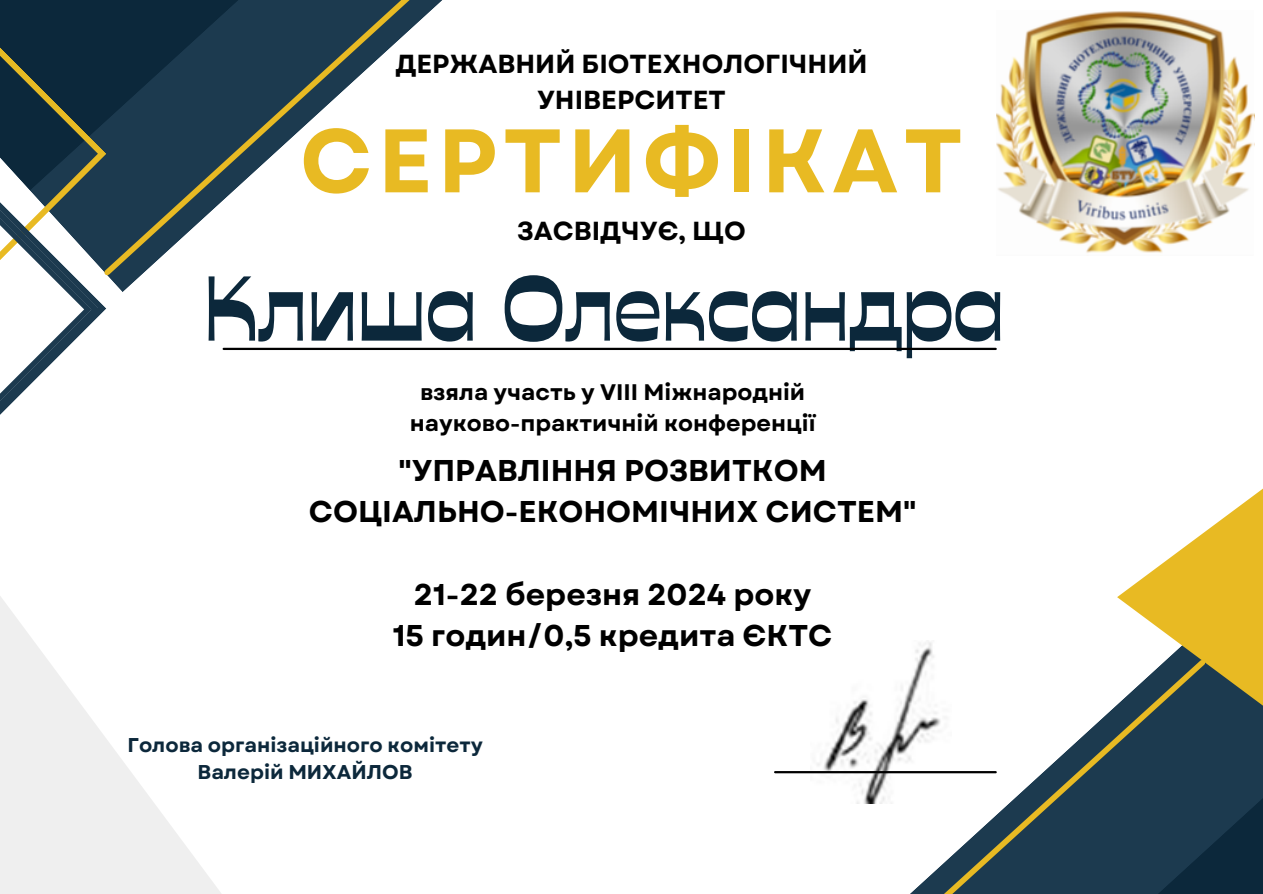
<style>
.page{position:relative;width:1263px;height:894px;background:#fff}
.page>*{position:absolute;margin:0;border:0;box-sizing:border-box;transform-origin:0 0}
.t1{font:91.65px "Stadio Now Display";color:#0c283b}
.t2{font:700 89.85px "Garet";letter-spacing:.06em;color:#e8ba23}
.t3{font:700 30px/41.2px "Garet";color:#000;text-align:center}
.t4{font:700 26.1px/36px "Garet";color:#000;text-align:center}
.t5{font:700 22.5px/30.8px "Garet";color:#000;text-align:center}
.t6{font:700 19.95px "Garet";color:#0c283b}
</style>
<div class="page">
<svg style="left:1210px;top:814px;width:53px;height:79px;background:#0e2a3d"></svg>
<div style="left:0;top:0;width:99px;height:16px;background:#0c283b"></div>
<svg style="left:99px;top:0;width:343px;height:280px"></svg>
<svg style="left:856px;top:705px;width:354px;height:188px"></svg>
<svg style="left:1117px;top:488px;width:146px;height:326px"></svg>
<div style="left:0;top:566px;width:275px;height:327px;background:linear-gradient(to right,#f1f1f1,#fff)"></div>
<svg style="left:0;top:16px;width:107px;height:399px"></svg>
<img style="left:810px;top:641px;width:142px;height:162px">
<hr style="left:775px;top:770px;width:221px;height:3px;background:#000">
<img style="left:997px;top:11px;width:257px;height:242px">
<hr style="left:224px;top:347px;width:772px;height:3px;background:#000">
<p class="t4" style="left:395px;top:46px;width:474px">ДЕРЖАВНИЙ БІОТЕХНОЛОГІЧНИЙ<br>УНІВЕРСИТЕТ</p>
<h5 class="t2" style="left:300px;top:96px;width:664px">СЕРТИФІКАТ</h5>
<h2 class="t4" style="left:517px;top:213px;width:230px">ЗАСВІДЧУЄ, ЩО</h2>
<p class="t1" style="left:204px;top:253px;width:802px">Клиша Олександра</p>
<h6 class="t5" style="left:410px;top:377px;width:407px">взяла участь у VIІI Міжнародній науково-практичній конференції</h6>
<h3 class="t3" style="left:309px;top:450px;width:609px">"УПРАВЛІННЯ РОЗВИТКОМ<br>СОЦІАЛЬНО-ЕКОНОМІЧНИХ СИСТЕМ"</h3>
<h4 class="t3" style="left:393px;top:574px;width:441px">21-22 березня 2024 року<br>15 годин/0,5 кредита ЄКТС</h4>
<p class="t6" style="left:127px;top:730px;width:357px">Голова організаційного комітету</p>
<p class="t6" style="left:198px;top:757px;width:216px">Валерій МИХАЙЛОВ</p>
</div>
